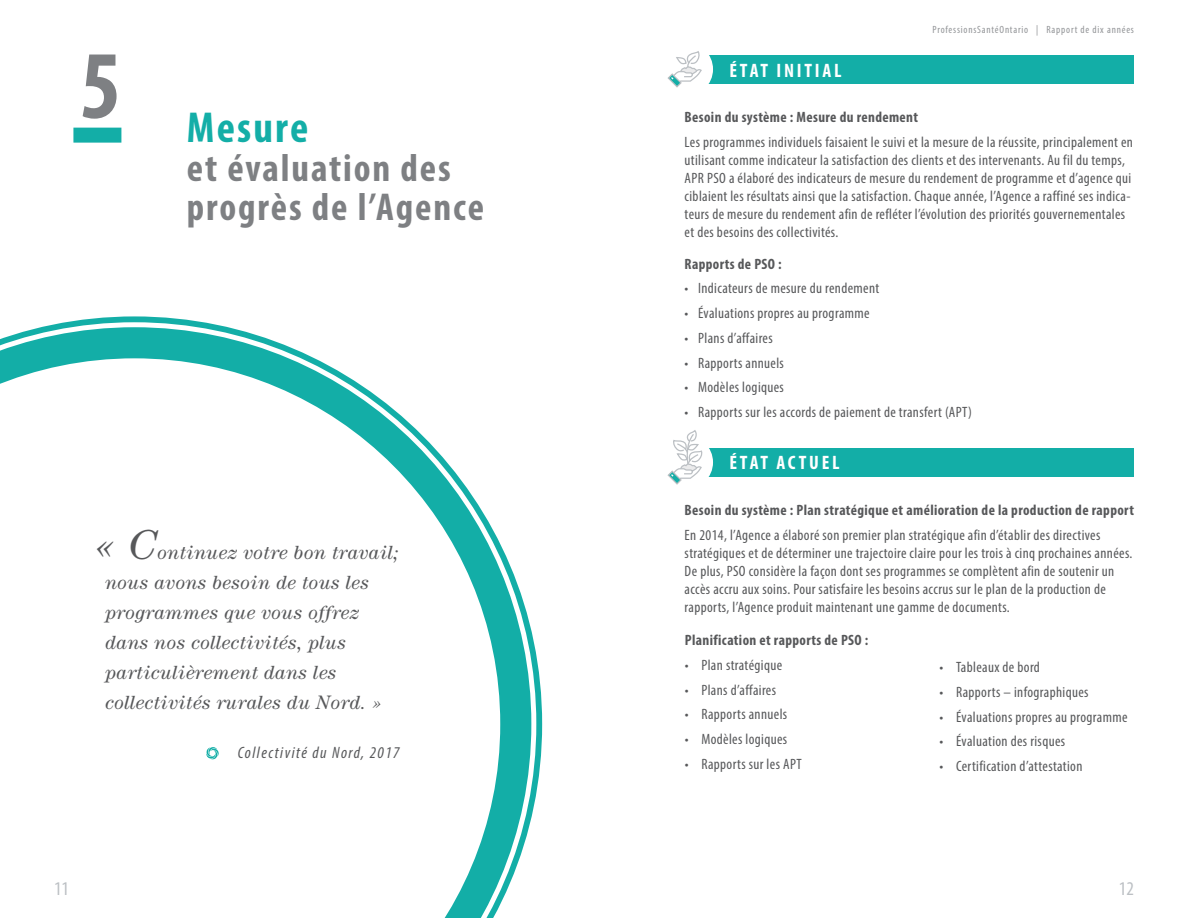
<style>
.page{position:relative;width:1188px;height:918px;background:#fff}
.page>*{position:absolute;margin:0;border:0;box-sizing:border-box;transform-origin:0 0}
.t1{font:700 condensed 97.5px "Myriad Pro";color:#7e8083}
.t2{font:700 condensed 43.5px "Myriad Pro";letter-spacing:.05em;color:#13aea7}
.t3{font:700 condensed 39px/39px "Myriad Pro";letter-spacing:.05em;color:#7e8083}
.t4{font:italic 19.5px/30px "Century";letter-spacing:.015em;color:#57585a}
.t5{font:700 condensed 19.5px "Myriad Pro";letter-spacing:.14em;color:#fff}
.t6{font:condensed 19.5px "Myriad Pro";color:#bcc0c4}
.t7{font:italic condensed 16.5px "Myriad Pro";letter-spacing:.09em;color:#57585a}
.t8{font:condensed 15px/18px "Myriad Pro";letter-spacing:.025em;color:#57585a}
.t9{font:700 condensed 15px "Myriad Pro";letter-spacing:.025em;color:#57585a}
.t10{font:condensed 10.5px "Myriad Pro";letter-spacing:.075em;color:#939598}
.s1{font-size:42px}
</style>
<div class="page">
<div style="left:667px;top:448px;width:467px;height:29px;background:#13aea7"></div>
<div style="left:656px;top:435px;width:57px;height:55px;background:#fff;border-radius:50%"></div>
<div style="left:667px;top:55px;width:467px;height:29px;background:#13aea7"></div>
<svg style="left:667px;top:430px;width:36px;height:55px"></svg>
<div style="left:656px;top:42px;width:57px;height:55px;background:#fff;border-radius:50%"></div>
<svg style="left:667px;top:51px;width:35px;height:37px"></svg>
<svg style="left:42px;top:316px;width:500px;height:503px"></svg>
<svg style="left:0;top:327px;width:531px;height:578px"></svg>
<svg style="left:0;top:358px;width:500px;height:560px"></svg>
<div style="left:73px;top:128px;width:48px;height:15px;background:#13aea7"></div>
<svg style="left:206px;top:746px;width:13px;height:14px"></svg>
<p class="t1" style="left:80px;top:24px;width:43px">5</p>
<p class="t2" style="left:187px;top:100px;width:123px">Mesure</p>
<p class="t3" style="left:187px;top:147px;width:299px">et évaluation des progrès de l’Agence</p>
<p class="t4" style="left:105px;top:538px;width:295px;text-indent:-10px"><span class="s1">« C</span>ontinuez votre bon travail; nous avons besoin de tous les programmes que vous offrez dans nos collectivités, plus particulièrement dans les collectivités rurales du Nord. »</p>
<p class="t7" style="left:238px;top:743px;width:163px">Collectivité du Nord, 2017</p>
<p class="t6" style="left:54px;top:876px;width:17px">11</p>
<p class="t5" style="left:730px;top:58px;width:114px">ÉTAT INITIAL</p>
<p class="t10" style="left:933px;top:23px;width:203px">ProfessionsSantéOntario | Rapport de dix années</p>
<p class="t9" style="left:685px;top:108px;width:235px">Besoin du système : Mesure du rendement</p>
<p class="t8" style="left:685px;top:133px;width:450px">Les programmes individuels faisaient le suivi et la mesure de la réussite, principalement en utilisant comme indicateur la satisfaction des clients et des intervenants. Au fil du temps, APR PSO a élaboré des indicateurs de mesure du rendement de programme et d’agence qui ciblaient les résultats ainsi que la satisfaction. Chaque année, l’Agence a raffiné ses indica&shy;teurs de mesure du rendement afin de refléter l’évolution des priorités gouvernementales et des besoins des collectivités.</p>
<p class="t9" style="left:685px;top:254px;width:99px">Rapports de PSO :</p>
<p class="t8" style="left:685px;top:279px;width:196px">• Indicateurs de mesure du rendement</p>
<p class="t8" style="left:685px;top:304px;width:187px">• Évaluations propres au programme</p>
<p class="t8" style="left:685px;top:329px;width:90px">• Plans d’affaires</p>
<p class="t8" style="left:685px;top:353px;width:101px">• Rapports annuels</p>
<p class="t8" style="left:685px;top:378px;width:101px">• Modèles logiques</p>
<p class="t8" style="left:685px;top:403px;width:289px">• Rapports sur les accords de paiement de transfert (APT)</p>
<p class="t5" style="left:730px;top:450px;width:111px">ÉTAT ACTUEL</p>
<p class="t9" style="left:685px;top:501px;width:451px">Besoin du système : Plan stratégique et amélioration de la production de rapport</p>
<p class="t8" style="left:685px;top:526px;width:449px">En 2014, l’Agence a élaboré son premier plan stratégique afin d’établir des directives stratégiques et de déterminer une trajectoire claire pour les trois à cinq prochaines années.<br>De plus, PSO considère la façon dont ses programmes se complètent afin de soutenir un accès accru aux soins. Pour satisfaire les besoins accrus sur le plan de la production de rapports, l’Agence produit maintenant une gamme de documents.</p>
<p class="t9" style="left:685px;top:631px;width:185px">Planification et rapports de PSO :</p>
<p class="t8" style="left:685px;top:656px;width:99px">• Plan stratégique</p>
<p class="t8" style="left:685px;top:680px;width:93px">• Plans d’affaires</p>
<p class="t8" style="left:685px;top:705px;width:104px">• Rapports annuels</p>
<p class="t8" style="left:685px;top:730px;width:104px">• Modèles logiques</p>
<p class="t8" style="left:685px;top:755px;width:118px">• Rapports sur les APT</p>
<p class="t8" style="left:940px;top:658px;width:102px">• Tableaux de bord</p>
<p class="t8" style="left:940px;top:683px;width:150px">• Rapports – infographiques</p>
<p class="t8" style="left:940px;top:707px;width:190px">• Évaluations propres au programme</p>
<p class="t8" style="left:940px;top:732px;width:127px">• Évaluation des risques</p>
<p class="t8" style="left:940px;top:757px;width:144px">• Certification d’attestation</p>
<p class="t6" style="left:1119px;top:876px;width:17px">12</p>
</div>
